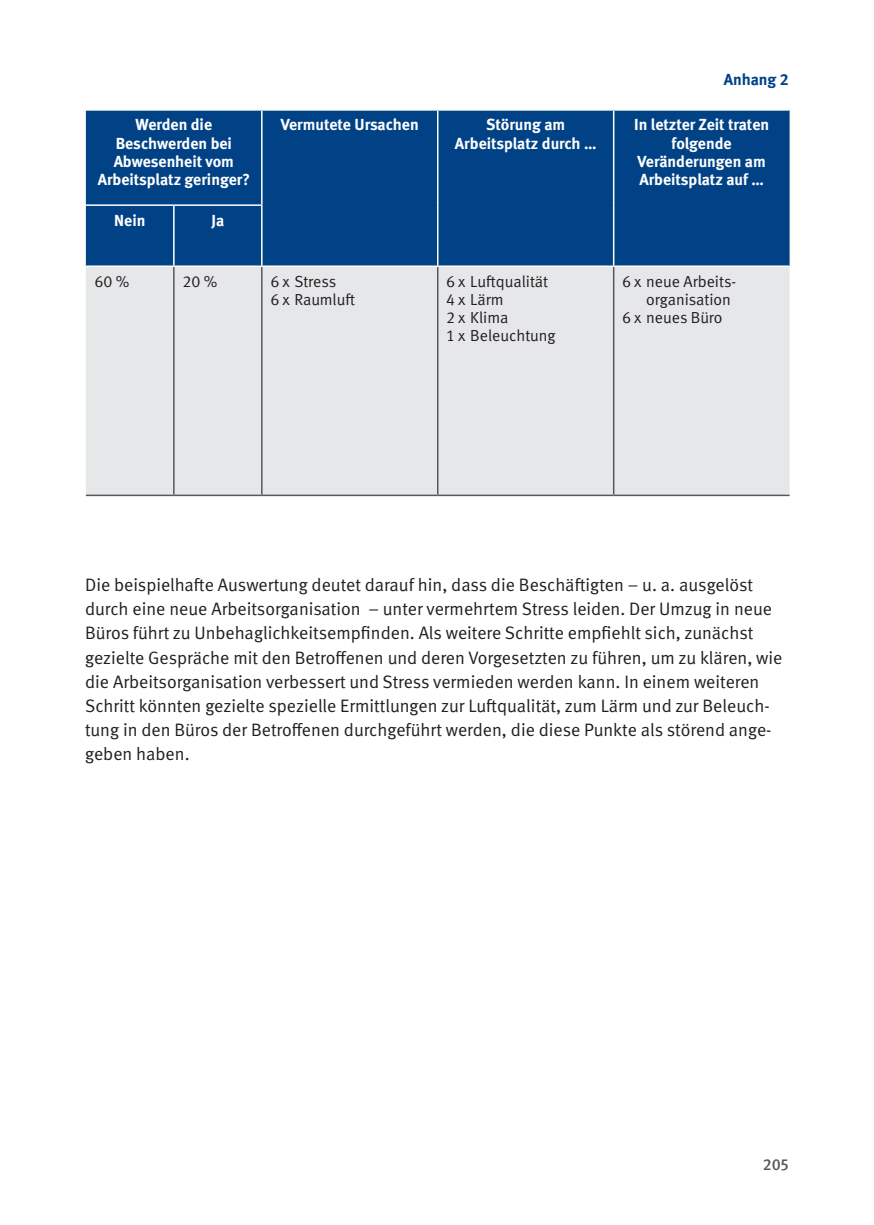
<style>
.page{position:relative;width:874px;height:1225px;background:#fff}
.page>*{position:absolute;margin:0;border:0;box-sizing:border-box;transform-origin:0 0}
.t1{font:18px/24.2px "DGUV Meta";color:#231f20}
.t2{font:700 16px/18px "DGUV Meta";color:#fff;text-align:center}
.t3{font:16px/18px "DGUV Meta";color:#231f20}
.t4{font:700 16px "DGUV Meta";color:#014286}
.t5{font:500 16px "DGUV Meta";color:#57585a}
</style>
<div class="page">
<div style="left:86px;top:111px;width:703px;height:154px;background:#014286"></div>
<div style="left:86px;top:267px;width:703px;height:227px;background:#e6e7e9"></div>
<hr style="left:173px;top:267px;width:1px;height:227px;background:#57585a">
<hr style="left:261px;top:267px;width:1px;height:227px;background:#57585a">
<hr style="left:437px;top:267px;width:1px;height:227px;background:#57585a">
<hr style="left:612px;top:267px;width:2px;height:227px;background:#57585a">
<hr style="left:86px;top:494px;width:88px;height:2px;background:#57585a">
<hr style="left:174px;top:494px;width:88px;height:2px;background:#57585a">
<hr style="left:262px;top:494px;width:175px;height:2px;background:#57585a">
<hr style="left:437px;top:494px;width:176px;height:2px;background:#57585a">
<hr style="left:613px;top:494px;width:176px;height:2px;background:#57585a">
<hr style="left:261px;top:111px;width:1px;height:93px;background:#fff">
<hr style="left:437px;top:111px;width:1px;height:94px;background:#fff">
<hr style="left:612px;top:111px;width:2px;height:94px;background:#fff">
<hr style="left:437px;top:205px;width:1px;height:60px;background:#fff">
<hr style="left:612px;top:205px;width:2px;height:60px;background:#fff">
<hr style="left:86px;top:204px;width:88px;height:2px;background:#fff">
<hr style="left:174px;top:204px;width:88px;height:2px;background:#fff">
<hr style="left:173px;top:206px;width:1px;height:59px;background:#fff">
<hr style="left:261px;top:206px;width:1px;height:59px;background:#fff">
<p class="t4" style="left:723px;top:70px;width:66px">Anhang 2</p>
<p class="t2" style="left:98px;top:116px;width:154px">Werden die<br>Beschwerden bei<br>Abwesenheit vom<br>Arbeitsplatz geringer?</p>
<p class="t2" style="left:280px;top:116px;width:139px">Vermutete Ursachen</p>
<p class="t2" style="left:454px;top:116px;width:143px">Störung am<br>Arbeitsplatz durch …</p>
<p class="t2" style="left:634px;top:116px;width:136px">In letzter Zeit traten folgende<br>Veränderungen am<br>Arbeitsplatz auf …</p>
<p class="t2" style="left:114px;top:212px;width:33px">Nein</p>
<p class="t2" style="left:211px;top:212px;width:14px">Ja</p>
<p class="t3" style="left:94px;top:273px;width:36px">60 %</p>
<p class="t3" style="left:182px;top:273px;width:36px">20 %</p>
<p class="t3" style="left:270px;top:273px;width:86px">6 x Stress<br>6 x Raumluft</p>
<p class="t3" style="left:446px;top:273px;width:111px">6 x Luftqualität<br>4 x Lärm<br>2 x Klima<br>1 x Beleuchtung</p>
<p class="t3" style="left:622px;top:273px;width:115px">6 x neue Arbeits-</p>
<p class="t3" style="left:646px;top:291px;width:86px">organisation</p>
<p class="t3" style="left:622px;top:309px;width:102px">6 x neues Büro</p>
<p class="t1" style="left:85px;top:573px;width:698px">Die beispielhafte Auswertung deutet darauf hin, dass die Beschäftigten – u. a. ausgelöst durch eine neue Arbeitsorganisation – unter vermehrtem Stress leiden. Der Umzug in neue Büros führt zu Unbehaglichkeitsempfinden. Als weitere Schritte empfiehlt sich, zunächst gezielte Gespräche mit den Betroffenen und deren Vorgesetzten zu führen, um zu klären, wie die Arbeitsorganisation verbessert und Stress vermieden werden kann. In einem weiteren Schritt könnten gezielte spezielle Ermittlungen zur Luftqualität, zum Lärm und zur Beleuch&shy;tung in den Büros der Betroffenen durchgeführt werden, die diese Punkte als störend ange&shy;geben haben.</p>
<p class="t5" style="left:762px;top:1154px;width:27px">205</p>
</div>
